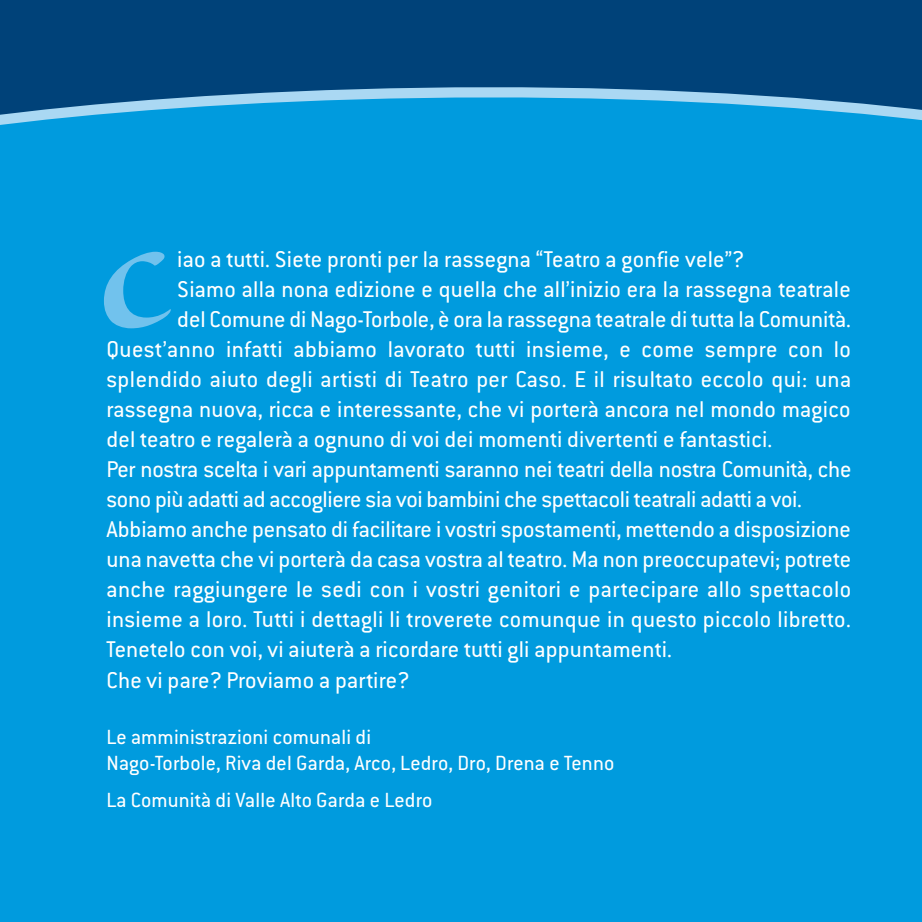
<style>
.page{position:relative;width:922px;height:922px;background:#fff}
.page>*{position:absolute;margin:0;border:0;box-sizing:border-box;transform-origin:0 0}
.t1{font:700 141.75px "Sanvito Pro";color:#71c2ed}
.t2{font:25px "Conduit ITC";letter-spacing:.01em;color:#fff}
.t3{font:25px "Conduit ITC";letter-spacing:-.01em;color:#fff}
.t4{font:22.5px/26.2px "Conduit ITC";letter-spacing:.01em;color:#fff}
</style>
<div class="page">
<div style="left:0;top:0;width:921px;height:921px;background:#009bde"></div>
<svg style="left:0;top:0;width:921px;height:125px;fill:#004279"></svg>
<p class="t2" style="left:177px;top:251px;width:568px">iao a tutti. Siete pronti per la rassegna “Teatro a gonfie vele”?</p>
<p class="t2" style="left:177px;top:281px;width:674px">Siamo alla nona edizione e quella che all’inizio era la rassegna teatrale</p>
<p class="t2" style="left:177px;top:311px;width:675px">del Comune di Nago-Torbole, è ora la rassegna teatrale di tutta la Comunità.</p>
<p class="t2" style="left:106px;top:341px;width:746px">Quest’anno infatti abbiamo lavorato tutti insieme, e come sempre con lo</p>
<p class="t2" style="left:106px;top:371px;width:746px">splendido aiuto degli artisti di Teatro per Caso. E il risultato eccolo qui: una</p>
<p class="t2" style="left:106px;top:401px;width:745px">rassegna nuova, ricca e interessante, che vi porterà ancora nel mondo magico</p>
<p class="t2" style="left:106px;top:431px;width:667px">del teatro e regalerà a ognuno di voi dei momenti divertenti e fantastici.</p>
<p class="t3" style="left:106px;top:461px;width:746px">Per nostra scelta i vari appuntamenti saranno nei teatri della nostra Comunità, che</p>
<p class="t3" style="left:106px;top:491px;width:697px">sono più adatti ad accogliere sia voi bambini che spettacoli teatrali adatti a voi.</p>
<p class="t2" style="left:106px;top:521px;width:746px">Abbiamo anche pensato di facilitare i vostri spostamenti, mettendo a disposizione</p>
<p class="t2" style="left:106px;top:551px;width:746px">una navetta che vi porterà da casa vostra al teatro. Ma non preoccupatevi; potrete</p>
<p class="t2" style="left:106px;top:581px;width:746px">anche raggiungere le sedi con i vostri genitori e partecipare allo spettacolo</p>
<p class="t2" style="left:106px;top:611px;width:745px">insieme a loro. Tutti i dettagli li troverete comunque in questo piccolo libretto.</p>
<p class="t2" style="left:106px;top:641px;width:567px">Tenetelo con voi, vi aiuterà a ricordare tutti gli appuntamenti.</p>
<p class="t2" style="left:106px;top:671px;width:304px">Che vi pare? Proviamo a partire?</p>
<p class="t4" style="left:106px;top:726px;width:509px">Le amministrazioni comunali di<br>Nago-Torbole, Riva del Garda, Arco, Ledro, Dro, Drena e Tenno</p>
<p class="t4" style="left:106px;top:789px;width:327px">La Comunità di Valle Alto Garda e Ledro</p>
<h1 class="t1" style="left:99px;top:233px;width:73px">C</h1>
</div>
